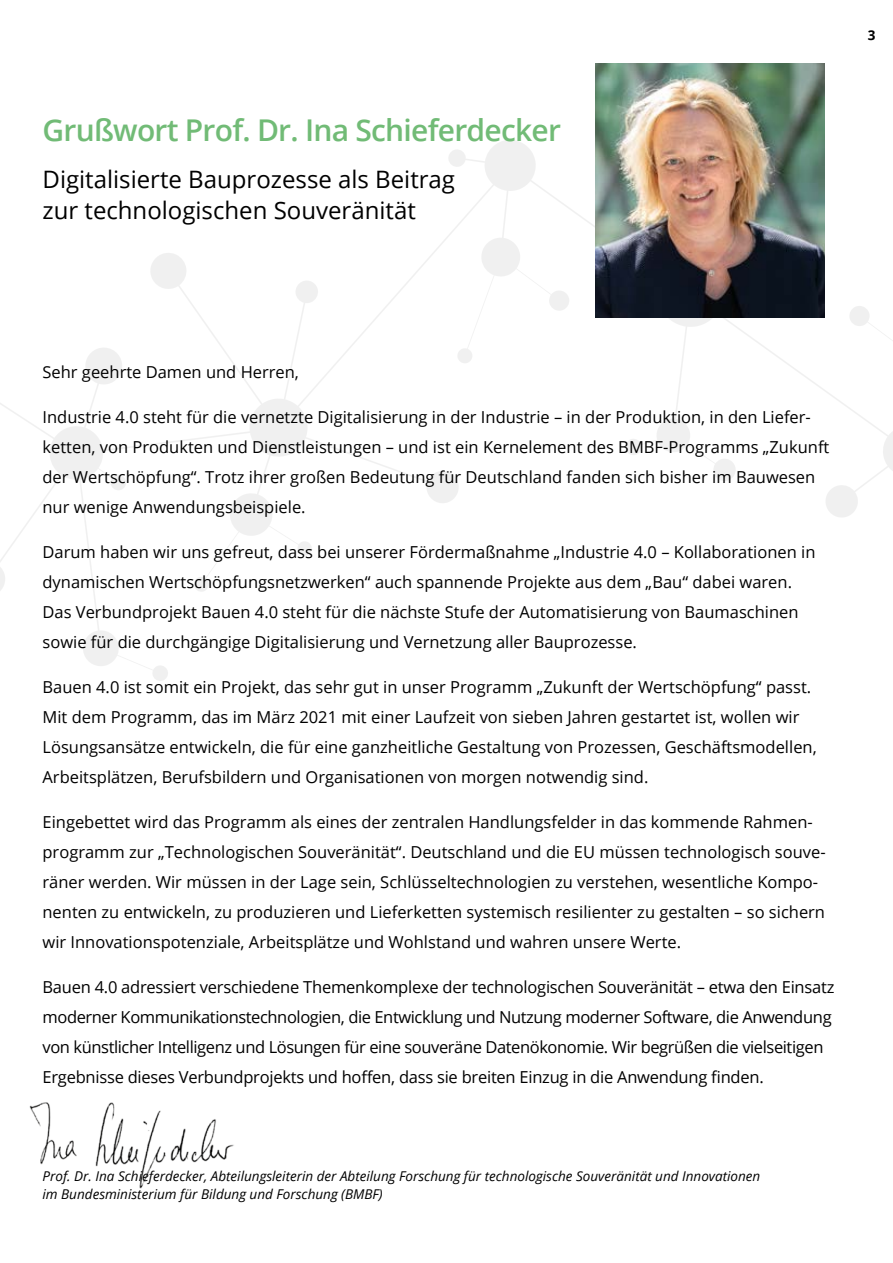
<style>
.page{position:relative;width:893px;height:1263px;background:#fff}
.page>*{position:absolute;margin:0;border:0;box-sizing:border-box;transform-origin:0 0}
.t1{font:600 30px "Open Sans";letter-spacing:-.025em;color:#71bb76}
.t2{font:24px/31.5px "Open Sans";color:#000}
.t3{font:16.5px/30px "Open Sans";color:#000}
.t4{font:16.5px/30px "Open Sans";letter-spacing:-.025em;color:#000}
.t5{font:italic 13.5px/18px "Open Sans";color:#000}
.t6{font:700 13.5px "Open Sans";color:#000}
</style>
<div class="page">
<svg style="left:0;top:63px;width:893px;height:618px"></svg>
<img style="left:595px;top:64px;width:229px;height:254px">
<img style="left:29px;top:1102px;width:205px;height:87px">
<h1 class="t1" style="left:43px;top:110px;width:520px">Grußwort Prof. Dr. Ina Schieferdecker</h1>
<h2 class="t2" style="left:43px;top:163px;width:414px">Digitalisierte Bauprozesse als Beitrag zur technologischen Souveränität</h2>
<p class="t6" style="left:868px;top:26px;width:9px">3</p>
<p class="t3" style="left:43px;top:357px;width:258px">Sehr geehrte Damen und Herren,</p>
<p class="t3" style="left:43px;top:402px;width:788px">Industrie 4.0 steht für die vernetzte Digitalisierung in der Industrie – in der Produktion, in den Liefer&shy;ketten, von Produkten und Dienstleistungen – und ist ein Kernelement des BMBF-Programms „Zukunft der Wertschöpfung“. Trotz ihrer großen Bedeutung für Deutschland fanden sich bisher im Bauwesen nur wenige Anwendungsbeispiele.</p>
<p class="t3" style="left:43px;top:537px;width:774px">Darum haben wir uns gefreut, dass bei unserer Fördermaßnahme „Industrie 4.0 – Kollaborationen in dynamischen Wertschöpfungsnetzwerken“ auch spannende Projekte aus dem „Bau“ dabei waren.<br>Das Verbundprojekt Bauen 4.0 steht für die nächste Stufe der Automatisierung von Baumaschinen sowie für die durchgängige Digitalisierung und Vernetzung aller Bauprozesse.</p>
<p class="t3" style="left:43px;top:672px;width:776px">Bauen 4.0 ist somit ein Projekt, das sehr gut in unser Programm „Zukunft der Wertschöpfung“ passt.<br>Mit dem Programm, das im März 2021 mit einer Laufzeit von sieben Jahren gestartet ist, wollen wir Lösungsansätze entwickeln, die für eine ganzheitliche Gestaltung von Prozessen, Geschäftsmodellen, Arbeitsplätzen, Berufsbildern und Organisationen von morgen notwendig sind.</p>
<p class="t3" style="left:43px;top:807px;width:785px">Eingebettet wird das Programm als eines der zentralen Handlungsfelder in das kommende Rahmen&shy;programm zur „Technologischen Souveränität“. Deutschland und die EU müssen technologisch souve&shy;räner werden. Wir müssen in der Lage sein, Schlüsseltechnologien zu verstehen, wesentliche Kompo&shy;nenten zu entwickeln, zu produzieren und Lieferketten systemisch resilienter zu gestalten – so sichern wir Innovationspotenziale, Arbeitsplätze und Wohlstand und wahren unsere Werte.</p>
<p class="t4" style="left:43px;top:972px;width:793px">Bauen 4.0 adressiert verschiedene Themenkomplexe der technologischen Souveränität – etwa den Einsatz moderner Kommunikationstechnologien, die Entwicklung und Nutzung moderner Software, die Anwendung von künstlicher Intelligenz und Lösungen für eine souveräne Datenökonomie. Wir begrüßen die vielseitigen Ergebnisse dieses Verbundprojekts und hoffen, dass sie breiten Einzug in die Anwendung finden.</p>
<p class="t5" style="left:43px;top:1167px;width:719px">Prof. Dr. Ina Schieferdecker, Abteilungsleiterin der Abteilung Forschung für technologische Souveränität und Innovationen im Bundesministerium für Bildung und Forschung (BMBF)</p>
</div>
